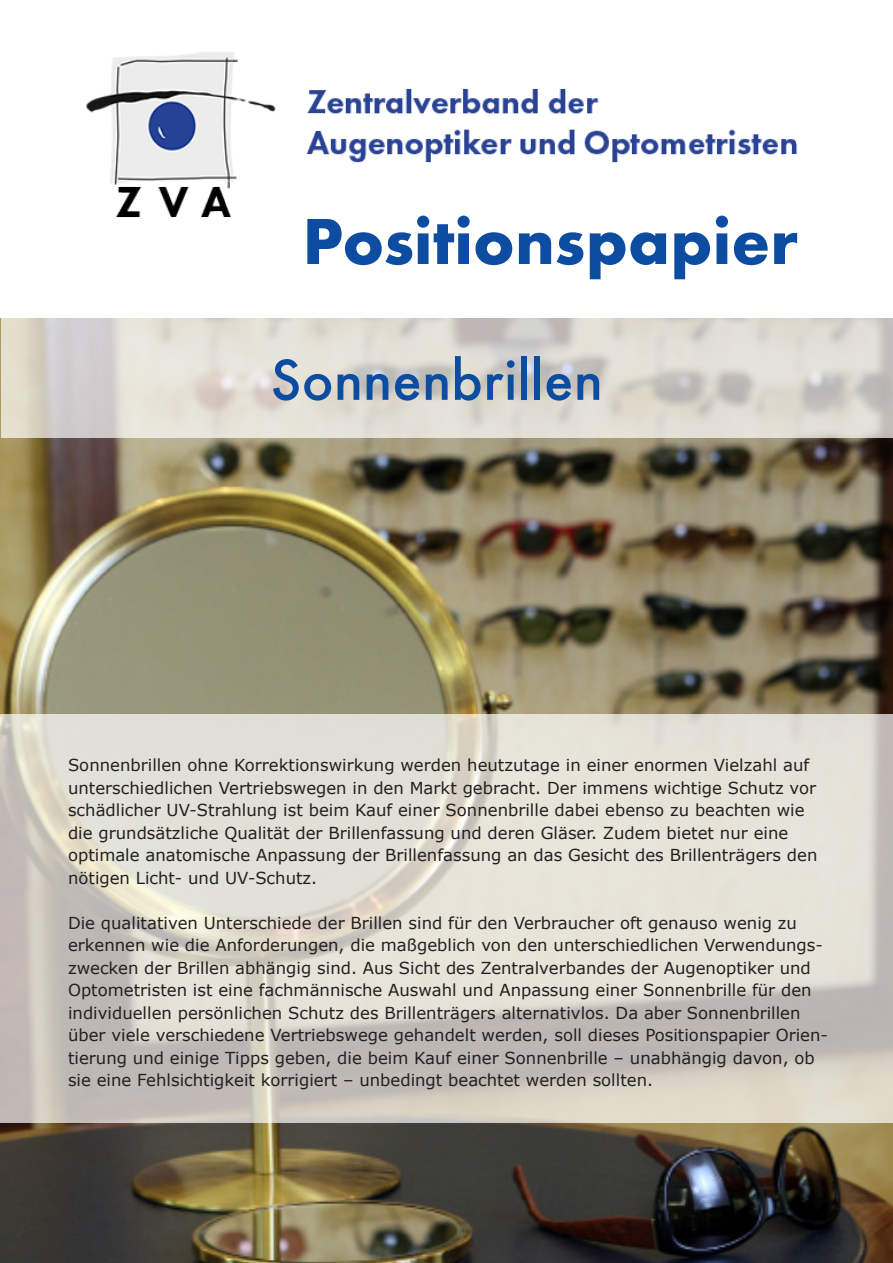
<style>
.page{position:relative;width:893px;height:1263px;background:#fff}
.page>*{position:absolute;margin:0;border:0;box-sizing:border-box;transform-origin:0 0}
.t1{font:700 67.5px "Function";letter-spacing:.005em;color:#0d4da1}
.t2{font:500 60px "Function";letter-spacing:.005em;color:#0d4da1}
.t3{font:16.5px/22.5px "Verdana";color:#231f20}
</style>
<div class="page">
<img style="left:1px;top:438px;width:891px;height:825px">
<svg style="left:0;top:714px;width:893px;height:408px;background:#d9d5cc"></svg>
<svg style="left:1px;top:318px;width:892px;height:120px;background:#dbd7cf"></svg>
<img style="left:86px;top:52px;width:711px;height:166px">
<p class="t1" style="left:303px;top:202px;width:497px">Positionspapier</p>
<p class="t2" style="left:270px;top:345px;width:334px">Sonnenbrillen</p>
<p class="t3" style="left:68px;top:754px;width:751px">Sonnenbrillen ohne Korrektionswirkung werden heutzutage in einer enormen Vielzahl auf unterschiedlichen Vertriebswegen in den Markt gebracht. Der immens wichtige Schutz vor schädlicher UV-Strahlung ist beim Kauf einer Sonnenbrille dabei ebenso zu beachten wie die grundsätzliche Qualität der Brillenfassung und deren Gläser. Zudem bietet nur eine optimale anatomische Anpassung der Brillenfassung an das Gesicht des Brillenträgers den nötigen Licht- und UV-Schutz.</p>
<p class="t3" style="left:68px;top:911px;width:761px">Die qualitativen Unterschiede der Brillen sind für den Verbraucher oft genauso wenig zu erkennen wie die Anforderungen, die maßgeblich von den unterschiedlichen Verwendungs&shy;zwecken der Brillen abhängig sind. Aus Sicht des Zentralverbandes der Augenoptiker und Optometristen ist eine fachmännische Auswahl und Anpassung einer Sonnenbrille für den individuellen persönlichen Schutz des Brillenträgers alternativlos. Da aber Sonnenbrillen über viele verschiedene Vertriebswege gehandelt werden, soll dieses Positionspapier Orien&shy;tierung und einige Tipps geben, die beim Kauf einer Sonnenbrille – unabhängig davon, ob sie eine Fehlsichtigkeit korrigiert – unbedingt beachtet werden sollten.</p>
</div>
